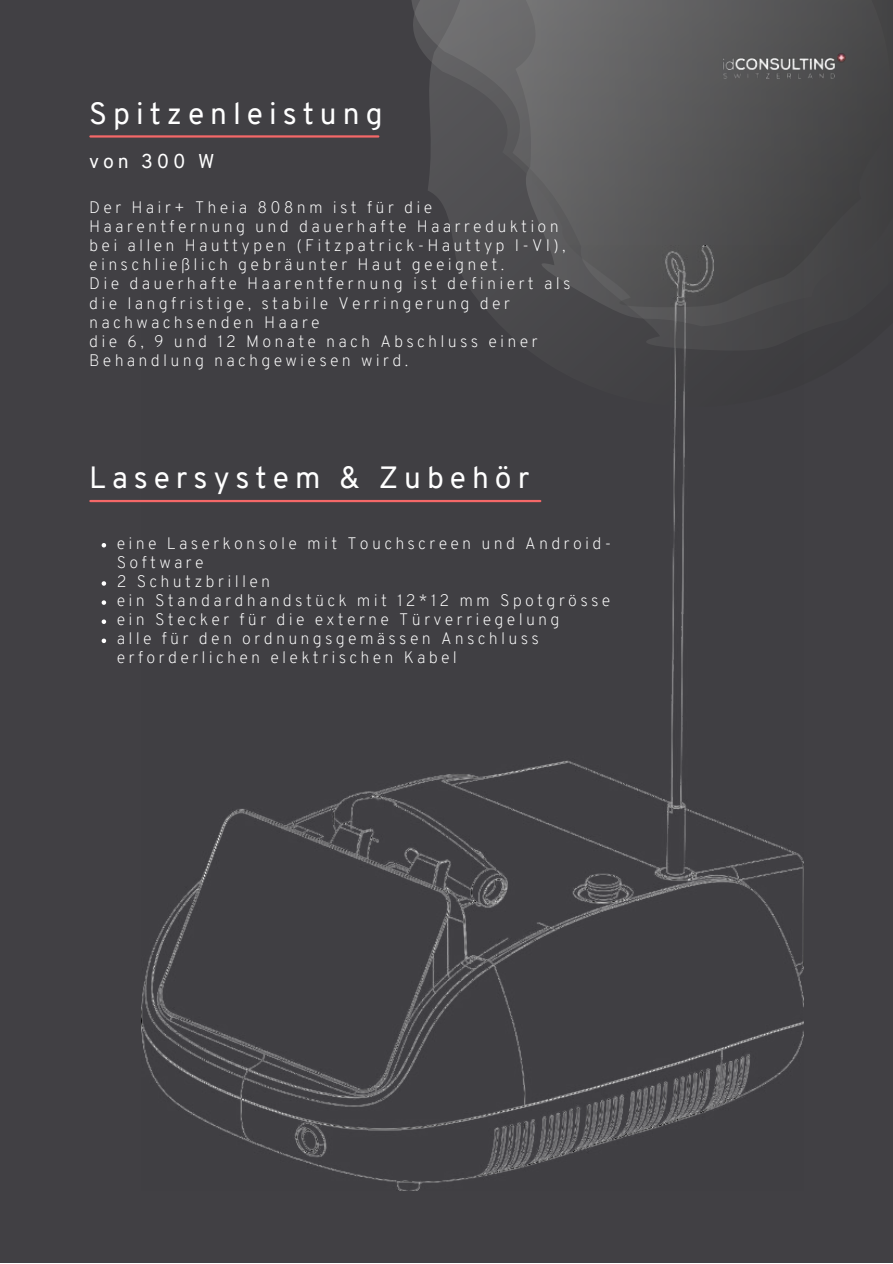
<style>
.page{position:relative;width:893px;height:1264px;background:#fff}
.page>*{position:absolute;margin:0;border:0;box-sizing:border-box;transform-origin:0 0}
.t1{font:30px "Overpass";letter-spacing:.2em;color:#fff}
.t2{font:19.5px "Overpass";letter-spacing:.2em;color:#fff}
.t3{font:200 16.2px/19px "Overpass";letter-spacing:.2em;color:#fff}
</style>
<div class="page">
<div style="left:0;top:0;width:892px;height:1262px;background:#414044"></div>
<svg style="left:411px;top:0;width:462px;height:246px"></svg>
<hr style="left:90px;top:135px;width:288px;height:3px;background:#f46868">
<img style="left:720px;top:50px;width:127px;height:31px">
<img style="left:142px;top:246px;width:661px;height:944px">
<svg style="left:102px;top:543px;width:4px;height:4px"></svg>
<svg style="left:102px;top:581px;width:4px;height:4px"></svg>
<svg style="left:102px;top:600px;width:4px;height:5px"></svg>
<svg style="left:102px;top:619px;width:4px;height:5px"></svg>
<svg style="left:102px;top:638px;width:4px;height:5px"></svg>
<hr style="left:90px;top:500px;width:450px;height:2px;background:#f46868">
<h1 class="t1" style="left:89px;top:92px;width:295px">Spitzenleistung</h1>
<p class="t2" style="left:89px;top:147px;width:127px">von 300 W</p>
<p class="t3" style="left:89px;top:198px;width:482px">Der Hair+ Theia 808nm ist für die Haarentfernung und dauerhafte Haarreduktion bei allen Hauttypen (Fitzpatrick-Hauttyp I-VI), einschließlich gebräunter Haut geeignet.<br>Die dauerhafte Haarentfernung ist definiert als die langfristige, stabile Verringerung der nachwachsenden Haare<br>die 6, 9 und 12 Monate nach Abschluss einer Behandlung nachgewiesen wird.</p>
<h1 class="t1" style="left:89px;top:456px;width:441px">Lasersystem &amp; Zubehör</h1>
<p class="t3" style="left:117px;top:533px;width:496px">eine Laserkonsole mit Touchscreen und Android-Software<br>2 Schutzbrillen<br>ein Standardhandstück mit 12*12 mm Spotgrösse ein Stecker für die externe Türverriegelung<br>alle für den ordnungsgemässen Anschluss erforderlichen elektrischen Kabel</p>
</div>
